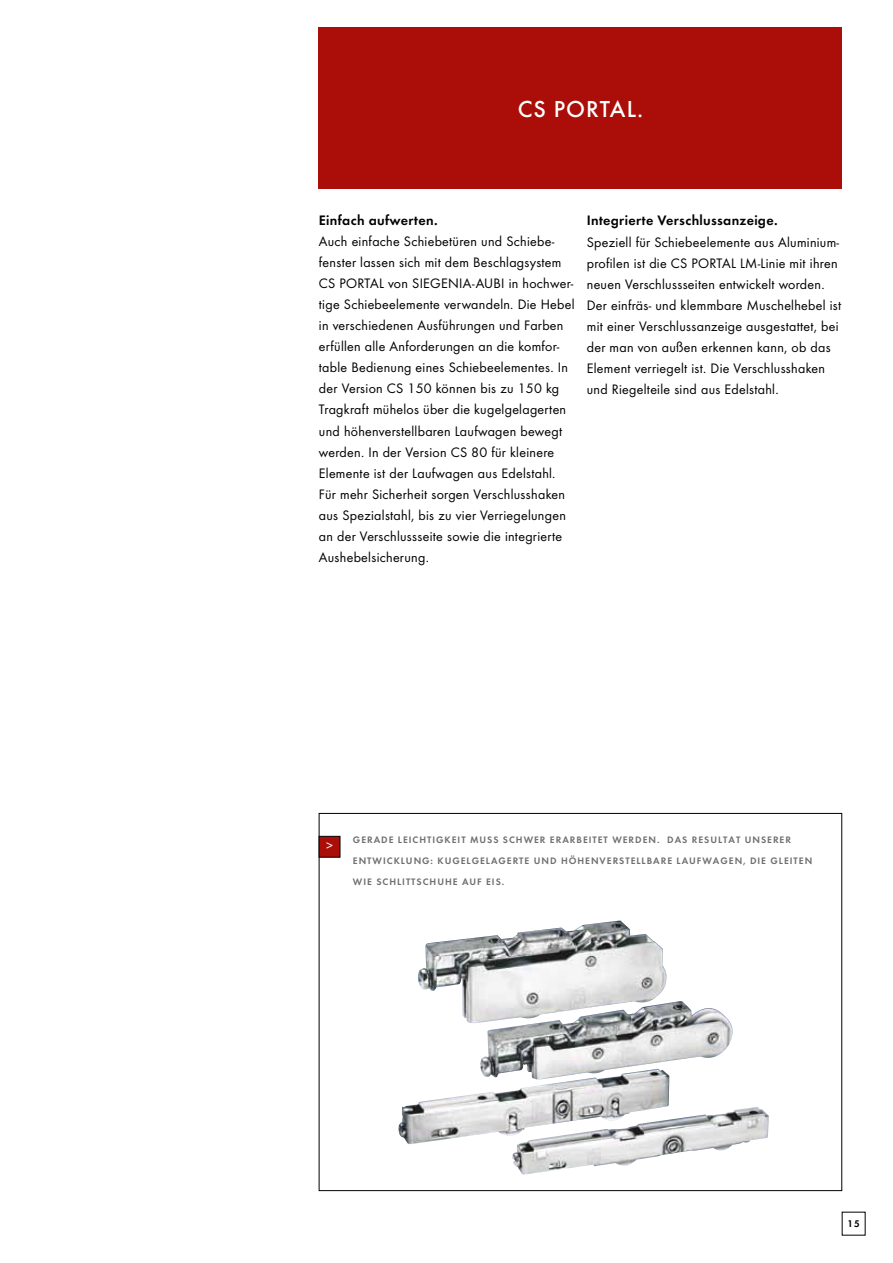
<style>
.page{position:relative;width:893px;height:1263px;background:#fff}
.page>*{position:absolute;margin:0;border:0;box-sizing:border-box;transform-origin:0 0}
.t1{font:500 24px "Futura";letter-spacing:.04em;color:#fff}
.t2{font:14.25px/21px "Futura Boo";letter-spacing:.02em;color:#000}
.t3{font:14.25px "Futura Dem";letter-spacing:.02em;color:#000}
.t4{font:13.5px "Futura Boo";color:#fff}
.t5{font:10.05px "Futura Dem";color:#000}
.t6{font:9.75px/21px "Futura Dem";letter-spacing:.1em;color:#6f6f6e}
</style>
<div class="page">
<img style="left:398px;top:920px;width:359px;height:240px">
<div style="left:319px;top:28px;width:523px;height:161px;background:#ab0e08"></div>
<div style="left:319px;top:836px;width:21px;height:21px;background:#ab0e08;border:1px solid #000"></div>
<h1 class="t1" style="left:518px;top:95px;width:127px">CS PORTAL.</h1>
<p class="t3" style="left:319px;top:210px;width:120px">EINFACH AUFWERTEN.</p>
<p class="t2" style="left:319px;top:231px;width:257px">Auch einfache Schiebetüren und Schiebe&shy;fenster lassen sich mit dem Beschlagsystem CS PORTAL von SIEGENIA-AUBI in hochwer&shy;tige Schiebeelemente verwandeln. Die Hebel in verschiedenen Ausführungen und Farben erfüllen alle Anforderungen an die komfor&shy;table Bedienung eines Schiebeelementes. In der Version CS 150 können bis zu 150 kg Tragkraft mühelos über die kugelgelagerten und höhenverstellbaren Laufwagen bewegt werden. In der Version CS 80 für kleinere Elemente ist der Laufwagen aus Edelstahl.<br>Für mehr Sicherheit sorgen Verschlusshaken aus Spezialstahl, bis zu vier Verriegelungen an der Verschlussseite sowie die integrierte Aushebelsicherung.</p>
<p class="t3" style="left:587px;top:210px;width:192px">INTEGRIERTE VERSCHLUSSANZEIGE.</p>
<p class="t2" style="left:587px;top:231px;width:256px">Speziell für Schiebeelemente aus Aluminium&shy;profilen ist die CS PORTAL LM-Linie mit ihren neuen Verschlussseiten entwickelt worden.<br>Der einfräs- und klemmbare Muschelhebel ist mit einer Verschlussanzeige ausgestattet, bei der man von außen erkennen kann, ob das Element verriegelt ist. Die Verschlusshaken und Riegelteile sind aus Edelstahl.</p>
<p class="t4" style="left:326px;top:838px;width:8px">&gt;</p>
<p class="t6" style="left:353px;top:829px;width:461px">GERADE LEICHTIGKEIT MUSS SCHWER ERARBEITET WERDEN. DAS RESULTAT UNSERER<br>ENTWICKLUNG: KUGELGELAGERTE UND HÖH ENVERSTELLBARE LAUFWAGEN, DIE GLEITEN<br>WIE SCH LITTSCH UH E AUF EIS.</p>
<p class="t5" style="left:847px;top:1216px;width:14px">15</p>
</div>
